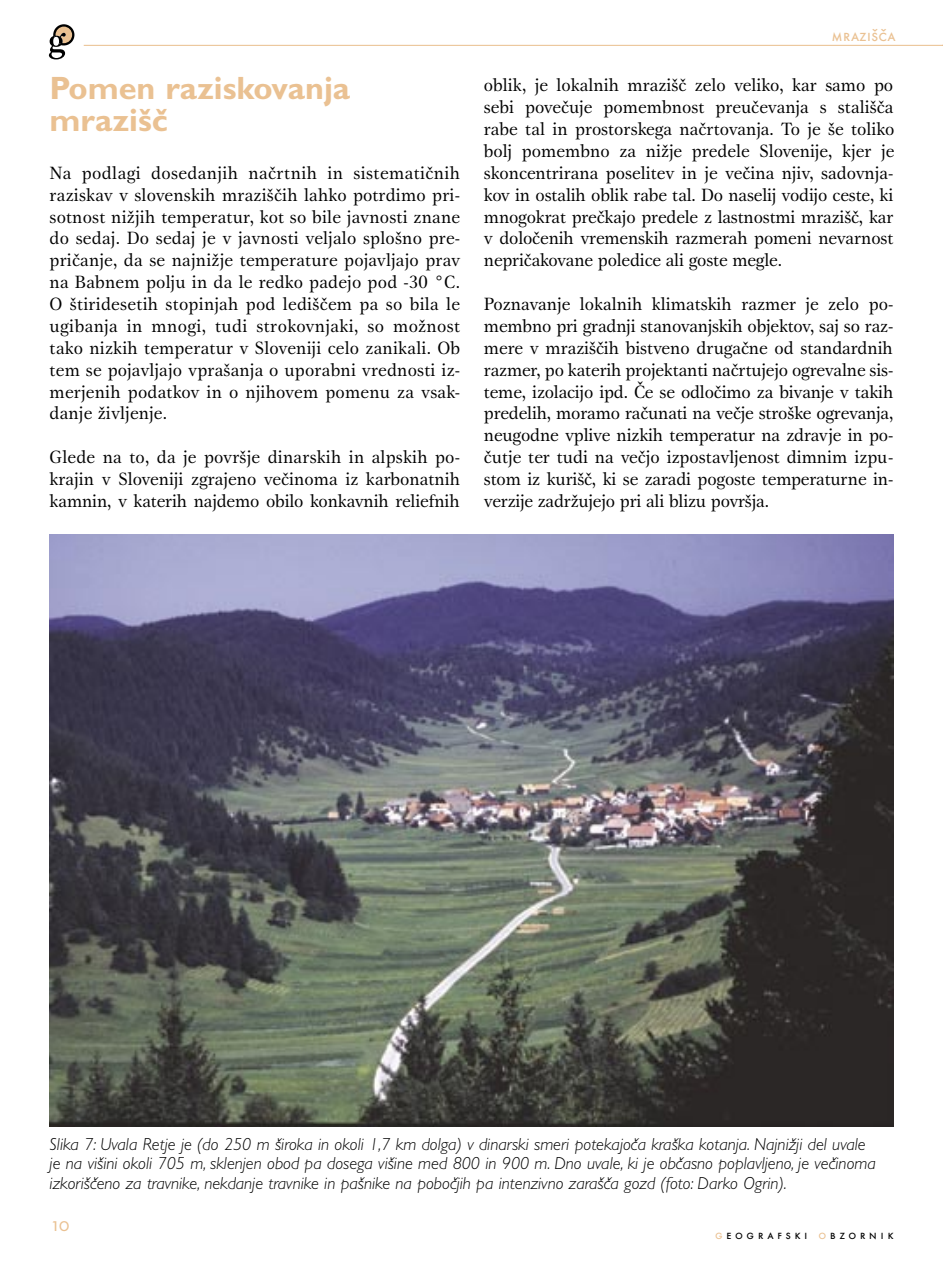
<style>
.page{position:relative;width:943px;height:1270px;background:#fff}
.page>*{position:absolute;margin:0;border:0;box-sizing:border-box;transform-origin:0 0}
.t1{font:700 32.38px/32.7px "SLO Gill Sans";color:#eac192}
.t2{font:19.25px "Futura SCTEE";color:#eac192}
.t3{font:18.38px/21.9px "Gamma Itc TEE";letter-spacing:-.01em;color:#000;text-align:justify}
.t4{font:18.38px "Futura SCTEE";color:#eac192}
.t5{font:italic 300 17.5px/19.2px "SLO Gill Sans";color:#000}
.t6{font:14px "Futura SCTEE";letter-spacing:.25em;color:#000}
.s1{color:#eac192}
</style>
<div class="page">
<hr style="left:84px;top:45px;width:859px;height:1px;background:#eac192">
<svg style="left:49px;top:24px;width:25px;height:35px"></svg>
<img style="left:50px;top:535px;width:843px;height:592px">
<h1 class="t1" style="left:50px;top:71px;width:302px">Pomen raziskovanja mrazišč</h1>
<p class="t3" style="left:50px;top:162px;width:412px">Na podlagi dosedanjih načrtnih in sistematičnih raziskav v slovenskih mraziščih lahko potrdimo pri&shy;sotnost nižjih temperatur, kot so bile javnosti znane do sedaj. Do sedaj je v javnosti veljalo splošno pre&shy;pričanje, da se najnižje temperature pojavljajo prav na Babnem polju in da le redko padejo pod -30 °C.<br>O štiridesetih stopinjah pod lediščem pa so bila le ugibanja in mnogi, tudi strokovnjaki, so možnost tako nizkih temperatur v Sloveniji celo zanikali. Ob tem se pojavljajo vprašanja o uporabni vrednosti iz&shy;merjenih podatkov in o njihovem pomenu za vsak&shy;danje življenje.</p>
<p class="t3" style="left:50px;top:446px;width:412px">Glede na to, da je površje dinarskih in alpskih po&shy;krajin v Sloveniji zgrajeno večinoma iz karbonatnih kamnin, v katerih najdemo obilo konkavnih reliefnih</p>
<p class="t4" style="left:831px;top:25px;width:66px">mrazišča</p>
<p class="t3" style="left:484px;top:74px;width:412px">oblik, je lokalnih mrazišč zelo veliko, kar samo po sebi povečuje pomembnost preučevanja s stališča rabe tal in prostorskega načrtovanja. To je še toliko bolj pomembno za nižje predele Slovenije, kjer je skoncentrirana poselitev in je večina njiv, sadovnja&shy;kov in ostalih oblik rabe tal. Do naselij vodijo ceste, ki mnogokrat prečkajo predele z lastnostmi mrazišč, kar v določenih vremenskih razmerah pomeni nevarnost nepričakovane poledice ali goste megle.</p>
<p class="t3" style="left:484px;top:293px;width:411px">Poznavanje lokalnih klimatskih razmer je zelo po&shy;membno pri gradnji stanovanjskih objektov, saj so raz&shy;mere v mraziščih bistveno drugačne od standardnih razmer, po katerih projektanti načrtujejo ogrevalne sis&shy;teme, izolacijo ipd. Če se odločimo za bivanje v takih predelih, moramo računati na večje stroške ogrevanja, neugodne vplive nizkih temperatur na zdravje in po&shy;čutje ter tudi na večjo izpostavljenost dimnim izpu&shy;stom iz kurišč, ki se zaradi pogoste temperaturne in&shy;verzije zadržujejo pri ali blizu površja.</p>
<p class="t5" style="left:50px;top:1135px;width:827px">Slika 7: Uvala Retje je (do 250 m široka in okoli 1,7 km dolga) v dinarski smeri potekajoča kraška kotanja. Najnižji del uvale je na višini okoli 705 m, sklenjen obod pa dosega višine med 800 in 900 m. Dno uvale, ki je občasno poplavljeno, je večinoma izkoriščeno za travnike, nekdanje travnike in pašnike na pobočjih pa intenzivno zarašča gozd (foto: Darko Ogrin).</p>
<p class="t2" style="left:52px;top:1214px;width:19px">10</p>
<p class="t6" style="left:715px;top:1226px;width:180px"><span class="s1">g</span>eografski <span class="s1">o</span>bzornik</p>
</div>
